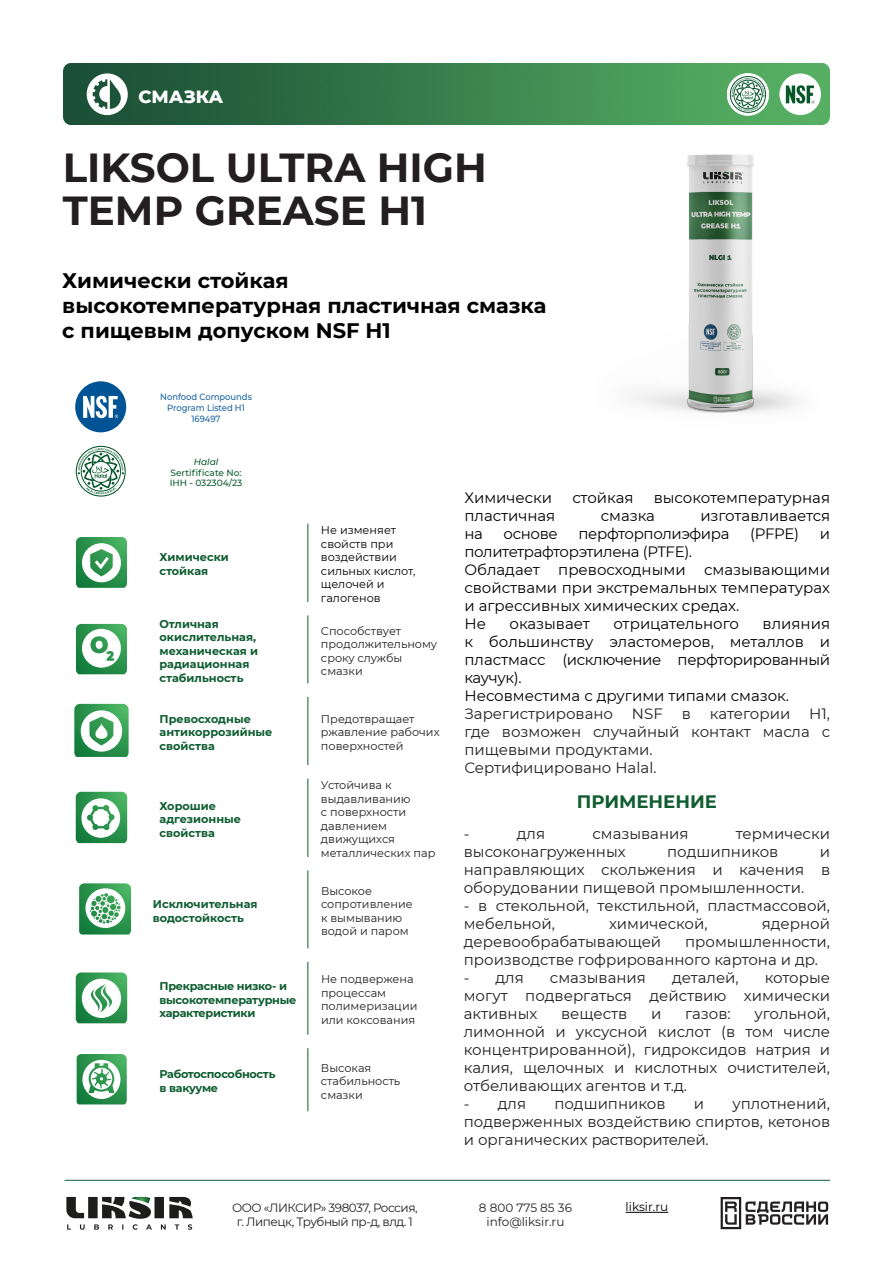
<style>
.page{position:relative;width:893px;height:1263px;background:#fff}
.page>*{position:absolute;margin:0;border:0;box-sizing:border-box;transform-origin:0 0}
.t1{font:700 40.5px "Montserrat";color:#231f20}
.t2{font:700 21px "Montserrat";color:#000001}
.Заголовок_TDS{font:700 18px "Montserrat";color:#0f5c30}
.t3{font:800 18px "Montserrat";color:#fff}
.t4{font:15px/18px "Montserrat";color:#231f20;text-align:justify}
.t5{font:15px/18px "Montserrat";color:#000001;text-align:justify}
.t6{font:15px "Montserrat";letter-spacing:-.025em;color:#000001}
.t7{font:12px "Montserrat";letter-spacing:-.04em;color:#231f20}
.t8{font:12px "Montserrat";color:#231f20}
.t9{font:12px "Montserrat";color:#000001}
.t10{font:11.25px/13.5px "Montserrat";color:#231f20}
.t11{font:700 11.25px/13.5px "Montserrat";color:#0e5d30}
.t12{font:700 11.25px/13.5px "Montserrat";letter-spacing:-.025em;color:#0e5d30}
.t13{font:11.25px/13.5px "Montserrat";color:#000001}
.t14{font:500 9px "Montserrat";color:#1a63a1;scale:.93 1}
.t15{font:500 9px "Montserrat";color:#0e5d30}
.t16{font:italic 500 9px "Montserrat";color:#0e5d30}
</style>
<div class="page">
<hr style="left:65px;top:1180px;width:765px;height:1px;background:#0e5d30">
<svg style="left:66px;top:1197px;width:127px;height:32px"></svg>
<hr style="left:626px;top:1212px;width:42px;height:1px;background:#000001">
<svg style="left:721px;top:1197px;width:107px;height:32px"></svg>
<hr style="left:307px;top:523px;width:1px;height:79px;background:#0e5d30">
<hr style="left:307px;top:615px;width:1px;height:68px;background:#0e5d30">
<hr style="left:307px;top:697px;width:1px;height:68px;background:#0e5d30">
<hr style="left:307px;top:778px;width:1px;height:79px;background:#0e5d30">
<hr style="left:307px;top:870px;width:1px;height:78px;background:#0e5d30">
<hr style="left:307px;top:962px;width:1px;height:73px;background:#0e5d30">
<hr style="left:307px;top:1048px;width:1px;height:63px;background:#0e5d30">
<div style="left:75px;top:381px;width:51px;height:51px;background:#005496;border-radius:50%"></div>
<svg style="left:83px;top:396px;width:35px;height:22px"></svg>
<div style="left:72px;top:442px;width:58px;height:58px;border:1px solid #fff;border-radius:50%"></div>
<svg style="left:75px;top:445px;width:55px;height:52px"></svg>
<svg style="left:76px;top:537px;width:51px;height:51px"></svg>
<svg style="left:76px;top:624px;width:51px;height:50px"></svg>
<svg style="left:74px;top:704px;width:55px;height:53px"></svg>
<svg style="left:76px;top:792px;width:51px;height:51px"></svg>
<svg style="left:79px;top:883px;width:52px;height:51px"></svg>
<svg style="left:76px;top:972px;width:51px;height:51px"></svg>
<svg style="left:77px;top:1054px;width:50px;height:50px"></svg>
<img style="left:64px;top:64px;width:765px;height:61px">
<div style="left:779px;top:73px;width:42px;height:42px;background:#fff;border-radius:50%"></div>
<svg style="left:786px;top:85px;width:28px;height:19px"></svg>
<svg style="left:87px;top:73px;width:41px;height:42px"></svg>
<div style="left:727px;top:73px;width:42px;height:42px;background:#fff;border:1px solid #fff;border-radius:50%"></div>
<svg style="left:729px;top:76px;width:40px;height:37px"></svg>
<img style="left:631px;top:154px;width:167px;height:259px">
<p class="t3" style="left:138px;top:83px;width:86px">СМАЗКА</p>
<p class="t1" style="left:63px;top:138px;width:426px">LIKSOL ULTRA HIGH</p>
<p class="t1" style="left:63px;top:182px;width:366px">TEMP GREASE H1</p>
<p class="t2" style="left:62px;top:265px;width:228px">Химически стойкая</p>
<p class="t2" style="left:62px;top:290px;width:486px">высокотемпературная пластичная смазка</p>
<p class="t2" style="left:62px;top:316px;width:330px">с пищевым допуском NSF H1</p>
<p class="t14" style="left:160px;top:391px;width:100px">Nonfood Compounds</p>
<p class="t14" style="left:167px;top:402px;width:85px">Program Listed H1</p>
<p class="t14" style="left:192px;top:412px;width:33px">169497</p>
<p class="t16" style="left:194px;top:455px;width:26px">Halal</p>
<p class="t15" style="left:171px;top:466px;width:73px">Sertifificate No:</p>
<p class="t15" style="left:170px;top:477px;width:74px">IHH - 032304/23</p>
<p class="t11" style="left:160px;top:550px;width:71px">Химически</p>
<p class="t11" style="left:160px;top:564px;width:50px">стойкая</p>
<p class="t13" style="left:321px;top:523px;width:96px">Не изменяет свойств при воздействии сильных кислот, щелочей и галогенов</p>
<p class="t11" style="left:160px;top:617px;width:100px">Отличная окислительная, механическая и радиационная стабильность</p>
<p class="t10" style="left:321px;top:623px;width:118px">Способствует продолжительному сроку службы смазки</p>
<p class="t11" style="left:160px;top:712px;width:114px">Превосходные антикоррозийные свойства</p>
<p class="t10" style="left:321px;top:712px;width:120px">Предотвращает ржавление рабочих поверхностей</p>
<p class="t11" style="left:160px;top:798px;width:58px">Хорошие</p>
<p class="t11" style="left:160px;top:812px;width:83px">адгезионные</p>
<p class="t11" style="left:160px;top:825px;width:57px">свойства</p>
<p class="t11" style="left:153px;top:897px;width:106px">Исключительная водостойкость</p>
<p class="t10" style="left:321px;top:778px;width:116px">Устойчива к выдавливанию<br>с поверхности давлением движущихся металлических пар</p>
<p class="t10" style="left:321px;top:883px;width:93px">Высокое сопротивление</p>
<p class="t10" style="left:321px;top:910px;width:83px">к вымыванию</p>
<p class="t10" style="left:321px;top:924px;width:89px">водой и паром</p>
<p class="t12" style="left:160px;top:979px;width:138px">Прекрасные низко- и высокотемпературные характеристики</p>
<p class="t10" style="left:321px;top:972px;width:98px">Не подвержена процессам полимеризации или коксования</p>
<p class="t12" style="left:160px;top:1067px;width:117px">Работоспособность</p>
<p class="t12" style="left:160px;top:1080px;width:60px">в вакууме</p>
<p class="t10" style="left:321px;top:1060px;width:52px">Высокая</p>
<p class="t10" style="left:321px;top:1074px;width:81px">стабильность</p>
<p class="t10" style="left:321px;top:1087px;width:43px">смазки</p>
<p class="t7" style="left:232px;top:1199px;width:187px">ООО «ЛИКСИР» 398037, Россия,</p>
<p class="t7" style="left:237px;top:1213px;width:177px">г. Липецк, Трубный пр-д, влд. 1</p>
<p class="t5" style="left:464px;top:488px;width:89px">Химичеcки</p>
<p class="t5" style="left:572px;top:488px;width:63px">стойкая</p>
<p class="t5" style="left:654px;top:488px;width:178px">высокотемпературная</p>
<p class="t5" style="left:464px;top:506px;width:92px">пластичная</p>
<p class="t5" style="left:601px;top:506px;width:56px">смазка</p>
<p class="t5" style="left:700px;top:506px;width:131px">изготавливается</p>
<p class="t5" style="left:464px;top:524px;width:20px">на</p>
<p class="t5" style="left:504px;top:524px;width:56px">основе</p>
<p class="t6" style="left:579px;top:523px;width:152px">перфторполиэфира</p>
<p class="t5" style="left:750px;top:524px;width:50px">(PFPE)</p>
<p class="t5" style="left:820px;top:524px;width:12px">и</p>
<p class="t6" style="left:464px;top:541px;width:229px">политетрафторэтилена (PTFE).</p>
<p class="t5" style="left:464px;top:560px;width:367px">Обладает превосходными смазывающими свойствами при экстремальных температурах и агрессивных химических средах.</p>
<p class="t5" style="left:464px;top:614px;width:23px">Не</p>
<p class="t5" style="left:509px;top:614px;width:82px">оказывает</p>
<p class="t5" style="left:613px;top:614px;width:127px">отрицательного</p>
<p class="t5" style="left:464px;top:614px;width:367px;text-indent:298px">влияния к большинству эластомеров, металлов и пластмасс (исключение перфторированный каучук).</p>
<p class="t5" style="left:464px;top:686px;width:326px">Несовместима с другими типами смазок.</p>
<p class="t4" style="left:464px;top:704px;width:150px">Зарегистрировано</p>
<p class="t4" style="left:632px;top:704px;width:32px">NSF</p>
<p class="t4" style="left:682px;top:704px;width:11px">в</p>
<p class="t4" style="left:710px;top:704px;width:82px">категории</p>
<p class="t4" style="left:464px;top:704px;width:367px;text-indent:345px">Н1, где возможен случайный контакт масла с пищевыми продуктами.</p>
<p class="t4" style="left:464px;top:758px;width:194px">Сертифицировано Halal.</p>
<p class="Заголовок_TDS" style="left:577px;top:788px;width:142px">ПРИМЕНЕНИЕ</p>
<p class="t4" style="left:464px;top:824px;width:7px">-</p>
<p class="t4" style="left:517px;top:824px;width:30px">для</p>
<p class="t4" style="left:592px;top:824px;width:98px">смазывания</p>
<p class="t4" style="left:736px;top:824px;width:96px">термически</p>
<p class="t4" style="left:464px;top:842px;width:163px">высоконагруженных</p>
<p class="t4" style="left:667px;top:842px;width:113px">подшипников</p>
<p class="t4" style="left:464px;top:842px;width:368px;text-indent:356px">и направляющих скольжения и качения в оборудовании пищевой промышленности.</p>
<p class="t4" style="left:464px;top:896px;width:368px">- в стекольной, текстильной, пластмассовой, мебельной,</p>
<p class="t4" style="left:609px;top:914px;width:100px">химической,</p>
<p class="t4" style="left:762px;top:914px;width:70px">ядерной</p>
<p class="t4" style="left:464px;top:932px;width:199px">деревообрабатывающей</p>
<p class="t4" style="left:464px;top:932px;width:368px;text-indent:221px">промышленности, производстве гофрированного картона и др.</p>
<p class="t4" style="left:464px;top:968px;width:62px">- для</p>
<p class="t4" style="left:550px;top:968px;width:98px">смазывания</p>
<p class="t4" style="left:672px;top:968px;width:68px">деталей,</p>
<p class="t4" style="left:464px;top:968px;width:368px;text-indent:301px">которые могут подвергаться действию химически активных</p>
<p class="t4" style="left:464px;top:1004px;width:368px;text-indent:291px">угольной, лимонной и уксусной кислот (в том числе концентрированной), гидроксидов натрия и калия, щелочных и кислотных очистителей, отбеливающих агентов и т.д.</p>
<p class="t4" style="left:464px;top:1094px;width:64px">- для</p>
<p class="t4" style="left:554px;top:1094px;width:113px">подшипников</p>
<p class="t4" style="left:694px;top:1094px;width:12px">и</p>
<p class="t4" style="left:561px;top:1004px;width:68px">веществ</p>
<p class="t4" style="left:651px;top:1004px;width:12px">и</p>
<p class="t4" style="left:685px;top:1004px;width:47px">газов:</p>
<p class="t4" style="left:464px;top:1094px;width:368px;text-indent:269px">уплотнений, подверженных воздействию спиртов, кетонов и органических растворителей.</p>
<p class="t8" style="left:479px;top:1199px;width:94px">8 800 775 85 36</p>
<p class="t8" style="left:486px;top:1213px;width:79px">info@liksir.ru</p>
<p class="t9" style="left:626px;top:1199px;width:44px">liksir.ru</p>
</div>
